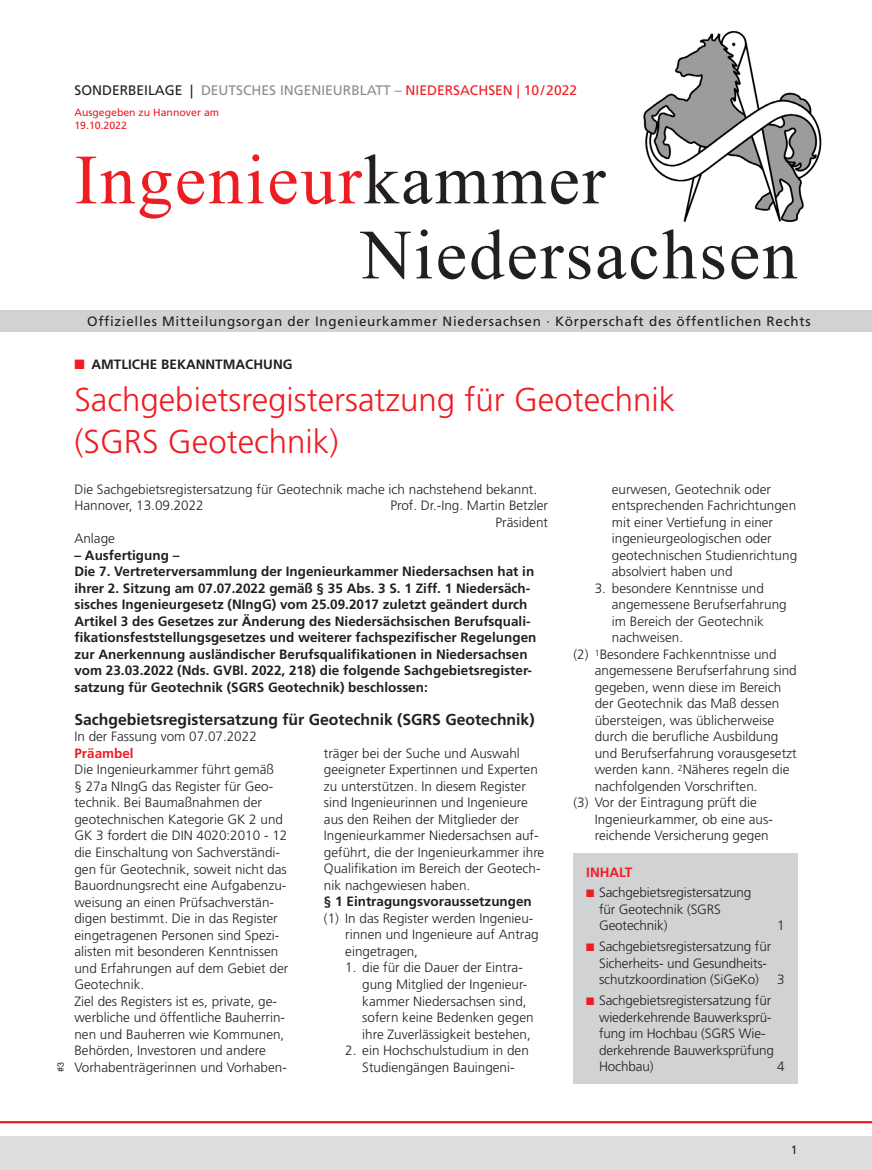
<style>
.page{position:relative;width:872px;height:1170px;background:#fff}
.page>*{position:absolute;margin:0;border:0;box-sizing:border-box;transform-origin:0 0}
.t1{font:70.5px/75px "Times New Roman";letter-spacing:.03em;color:#231f20}
.t2{font:300 33px/42px "Frutiger LT Std";color:#ee1d23}
.t3{font:700 15.75px "Frutiger LT Std";color:#231f20}
.t4{font:13.8px "Frutiger LT Std";color:#8a8c8f}
.t5{font:300 13.5px/16.5px "Frutiger LT Std";color:#231f20}
.t6{font:700 13.5px/16.5px "Frutiger LT Std";color:#231f20}
.t7{font:13.5px "Frutiger LT Std";letter-spacing:.05em;color:#231f20}
.t8{font:700 13.5px "Frutiger LT Std";color:#ee1d23}
.t9{font:12px "Frutiger LT Std";color:#231f20}
.t10{font:10.5px/13.5px "Frutiger LT Std";color:#ee1d23}
.t11{font:9px "Helvetica Neue LT Std";color:#231f20}
.s1{color:#231f20}
.s2{color:#ee1d23}
</style>
<div class="page">
<div style="left:0;top:1135px;width:872px;height:34px;background:#dcdddf"></div>
<hr style="left:0;top:1120px;width:872px;height:3px;background:#ee1d23">
<img style="left:643px;top:30px;width:179px;height:193px">
<div style="left:0;top:310px;width:872px;height:22px;background:#d1d2d4"></div>
<div style="left:573px;top:853px;width:224px;height:230px;background:#d1d2d4"></div>
<p class="t4" style="left:74px;top:82px;width:504px"><span class="s1">SONDERBEILAGE |</span> DEUTSCHES INGENIEURBLATT – <span class="s2">NIEDERSACHSEN | 10/2022</span></p>
<p class="t10" style="left:74px;top:105px;width:146px">Ausgegeben zu Hannover am<br>19.10.2022</p>
<h1 class="t1" style="left:361px;top:140px;width:438px;text-indent:-286px"><span class="s2">Ingenieur</span>kammer<br>Niedersachsen</h1>
<p class="t7" style="left:87px;top:313px;width:725px">Offizielles Mitteilungsorgan der Ingenieurkammer Niedersachsen · Körperschaft des öffentlichen Rechts</p>
<p class="t11" style="left:55px;top:1071px;width:12px;rotate:-90deg">#3</p>
<p class="t6" style="left:74px;top:356px;width:220px"><span class="s2">■</span> AMTLICHE BEKANNTMACHUNG</p>
<h2 class="t2" style="left:74px;top:379px;width:602px">Sachgebietsregistersatzung für Geotechnik (SGRS Geotechnik)</h2>
<p class="t5" style="left:74px;top:481px;width:464px">Die Sachgebietsregistersatzung für Geotechnik mache ich nachstehend bekannt.<br>Hannover, 13.09.2022</p>
<p class="t5" style="left:612px;top:481px;width:187px">eurwesen, Geotechnik oder entsprechenden Fachrichtungen mit einer Vertiefung in einer ingenieurgeologischen oder geotechnischen Studienrichtung absolviert haben und</p>
<p class="t5" style="left:595px;top:580px;width:171px">3. besondere Kenntnisse und</p>
<p class="t5" style="left:612px;top:596px;width:176px">angemessene Berufserfahrung</p>
<p class="t5" style="left:612px;top:613px;width:154px">im Bereich der Geotechnik</p>
<p class="t5" style="left:612px;top:629px;width:73px">nachweisen.</p>
<p class="t5" style="left:573px;top:646px;width:204px">(2) <sup>1</sup>Besondere Fachkenntnisse und</p>
<p class="t5" style="left:595px;top:662px;width:203px">angemessene Berufserfahrung sind</p>
<p class="t5" style="left:595px;top:679px;width:188px">gegeben, wenn diese im Bereich</p>
<p class="t5" style="left:595px;top:695px;width:186px">der Geotechnik das Maß dessen</p>
<p class="t5" style="left:595px;top:712px;width:181px">übersteigen, was üblicherweise</p>
<p class="t5" style="left:595px;top:728px;width:185px">durch die berufliche Ausbildung</p>
<p class="t5" style="left:595px;top:745px;width:203px">und Berufserfahrung vorausgesetzt</p>
<p class="t5" style="left:595px;top:761px;width:196px">werden kann. <sup>2</sup>Näheres regeln die</p>
<p class="t5" style="left:595px;top:778px;width:164px">nachfolgenden Vorschriften.</p>
<p class="t5" style="left:573px;top:794px;width:185px">(3) Vor der Eintragung prüft die</p>
<p class="t5" style="left:595px;top:811px;width:180px">Ingenieurkammer, ob eine aus-</p>
<p class="t5" style="left:595px;top:827px;width:175px">reichende Versicherung gegen</p>
<p class="t8" style="left:586px;top:864px;width:48px">INHALT</p>
<p class="t5" style="left:599px;top:884px;width:154px;text-indent:-13px"><span class="s2">■</span> Sachgebietsregistersatzung für Geotechnik (SGRS<br>Geotechnik)</p>
<p class="t5" style="left:390px;top:497px;width:159px;text-align:right">Prof. Dr.-Ing. Martin Betzler<br>Präsident</p>
<p class="t5" style="left:74px;top:530px;width:42px">Anlage</p>
<p class="t6" style="left:74px;top:547px;width:463px">– Ausfertigung –<br>Die 7. Vertreterversammlung der Ingenieurkammer Niedersachsen hat in ihrer 2. Sitzung am 07.07.2022 gemäß § 35 Abs. 3 S. 1 Ziff. 1 Niedersäch&shy;sisches Ingenieurgesetz (NIngG) vom 25.09.2017 zuletzt geändert durch Artikel 3 des Gesetzes zur Änderung des Niedersächsischen Berufsquali&shy;fikationsfeststellungsgesetzes und weiterer fachspezifischer Regelungen zur Anerkennung ausländischer Berufsqualifikationen in Niedersachsen vom 23.03.2022 (Nds. GVBl. 2022, 218) die folgende Sachgebietsregister&shy;satzung für Geotechnik (SGRS Geotechnik) beschlossen:</p>
<p class="t3" style="left:74px;top:710px;width:462px">Sachgebietsregistersatzung für Geotechnik (SGRS Geotechnik)</p>
<p class="t5" style="left:74px;top:728px;width:184px">In der Fassung vom 07.07.2022</p>
<p class="t8" style="left:74px;top:745px;width:61px">Präambel</p>
<p class="t5" style="left:74px;top:761px;width:215px">Die Ingenieurkammer führt gemäß<br>§ 27a NIngG das Register für Geo&shy;technik. Bei Baumaßnahmen der geotechnischen Kategorie GK 2 und GK 3 fordert die DIN 4020:2010 - 12 die Einschaltung von Sachverständi&shy;gen für Geotechnik, soweit nicht das Bauordnungsrecht eine Aufgabenzu&shy;weisung an einen Prüfsachverstän&shy;digen bestimmt. Die in das Register eingetragenen Personen sind Spezi&shy;alisten mit besonderen Kenntnissen und Erfahrungen auf dem Gebiet der Geotechnik.<br>Ziel des Registers ist es, private, ge&shy;werbliche und öffentliche Bauherrin&shy;nen und Bauherren wie Kommunen, Behörden, Investoren und andere Vorhabenträgerinnen und Vorhaben-</p>
<p class="t5" style="left:324px;top:745px;width:222px">träger bei der Suche und Auswahl geeigneter Expertinnen und Experten zu unterstützen. In diesem Register sind Ingenieurinnen und Ingenieure aus den Reihen der Mitglieder der Ingenieurkammer Niedersachsen auf&shy;geführt, die der Ingenieurkammer ihre Qualifikation im Bereich der Geotech&shy;nik nachgewiesen haben.</p>
<p class="t6" style="left:324px;top:893px;width:209px">§ 1 Eintragungsvoraussetzungen</p>
<p class="t5" style="left:345px;top:910px;width:195px;text-indent:-21px">(1) In das Register werden Ingenieu&shy;rinnen und Ingenieure auf Antrag eingetragen,</p>
<p class="t5" style="left:362px;top:959px;width:173px;text-indent:-17px">1. die für die Dauer der Eintra&shy;gung Mitglied der Ingenieur&shy;kammer Niedersachsen sind, sofern keine Bedenken gegen ihre Zuverlässigkeit bestehen,</p>
<p class="t5" style="left:345px;top:1042px;width:185px;text-align:center">2. ein Hochschulstudium in den<br>Studiengängen Bauingeni-</p>
<p class="t5" style="left:777px;top:917px;width:9px">1</p>
<p class="t5" style="left:599px;top:938px;width:174px;text-indent:-13px"><span class="s2">■</span> Sachgebietsregistersatzung für<br>Sicherheits- und Gesundheits&shy;schutzkoordination (SiGeKo)</p>
<p class="t5" style="left:777px;top:971px;width:9px">3</p>
<p class="t5" style="left:599px;top:992px;width:176px;text-indent:-13px"><span class="s2">■</span> Sachgebietsregistersatzung für wiederkehrende Bauwerksprü&shy;fung im Hochbau (SGRS Wie&shy;derkehrende Bauwerksprüfung<br>Hochbau)</p>
<p class="t5" style="left:777px;top:1058px;width:9px">4</p>
<p class="t9" style="left:791px;top:1142px;width:8px">1</p>
</div>
